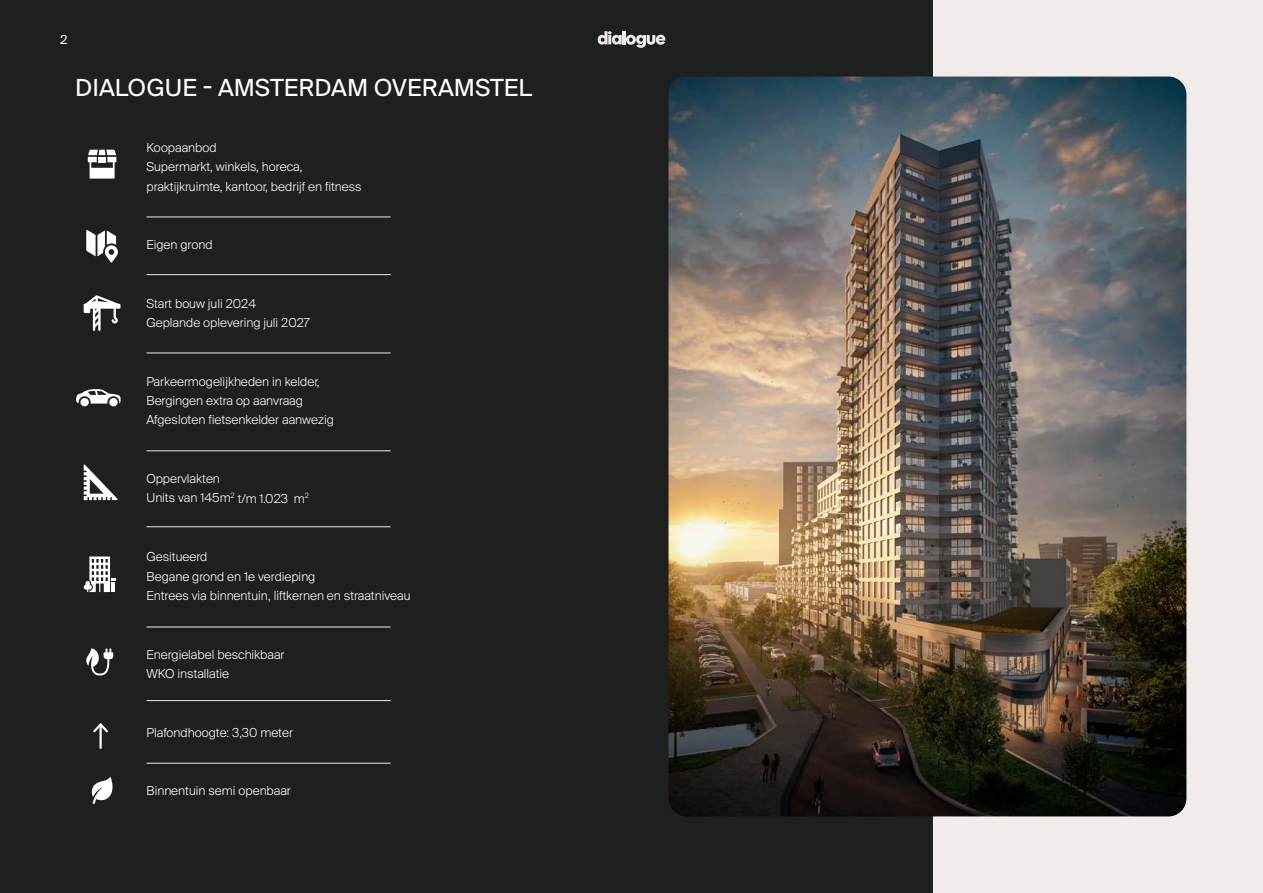
<style>
.page{position:relative;width:1263px;height:893px;background:#f1ece9}
.page>*{position:absolute;margin:0;border:0;box-sizing:border-box;transform-origin:0 0}
.t1{font:25.8px "Suisse BP Intl";color:#fff}
.t2{font:300 13.5px/19.5px "Suisse BP Intl";color:#fff}
.t3{font:13.5px "Suisse BP Intl";color:#fff}
</style>
<div class="page">
<div style="left:0;top:0;width:933px;height:893px;background:#1e1f1f"></div>
<svg style="left:83px;top:556px;width:33px;height:36px"></svg>
<svg style="left:84px;top:464px;width:34px;height:36px"></svg>
<svg style="left:86px;top:648px;width:27px;height:28px"></svg>
<svg style="left:91px;top:777px;width:22px;height:27px"></svg>
<svg style="left:86px;top:230px;width:32px;height:33px"></svg>
<svg style="left:88px;top:150px;width:28px;height:29px"></svg>
<svg style="left:84px;top:295px;width:36px;height:36px"></svg>
<svg style="left:76px;top:389px;width:45px;height:15px"></svg>
<div style="left:109px;top:398px;width:9px;height:8px;background:#fff;border-radius:50%"></div>
<div style="left:80px;top:398px;width:9px;height:8px;background:#fff;border-radius:50%"></div>
<hr style="left:100px;top:724px;width:2px;height:24px;background:#fff">
<svg style="left:93px;top:723px;width:15px;height:11px"></svg>
<hr style="left:146px;top:217px;width:245px;height:1px;background:#f1ece9">
<hr style="left:146px;top:274px;width:245px;height:1px;background:#f1ece9">
<hr style="left:146px;top:353px;width:245px;height:1px;background:#f1ece9">
<hr style="left:146px;top:451px;width:245px;height:1px;background:#f1ece9">
<hr style="left:146px;top:526px;width:245px;height:1px;background:#f1ece9">
<hr style="left:146px;top:627px;width:245px;height:1px;background:#f1ece9">
<hr style="left:146px;top:700px;width:245px;height:1px;background:#f1ece9">
<hr style="left:146px;top:763px;width:245px;height:1px;background:#f1ece9">
<img style="left:668px;top:77px;width:518px;height:739px">
<svg style="left:598px;top:31px;width:67px;height:17px"></svg>
<p class="t3" style="left:60px;top:31px;width:9px">2</p>
<h1 class="t1" style="left:75px;top:72px;width:458px">DIALOGUE - AMSTERDAM OVERAMSTEL</h1>
<p class="t2" style="left:146px;top:137px;width:217px">Koopaanbod<br>Supermarkt, winkels, horeca, praktijkruimte, kantoor, bedrijf en fitness</p>
<p class="t2" style="left:146px;top:235px;width:68px">Eigen grond</p>
<p class="t2" style="left:146px;top:293px;width:165px">Start bouw juli 2024<br>Geplande oplevering juli 2027</p>
<p class="t2" style="left:146px;top:371px;width:189px">Parkeermogelijkheden in kelder,<br>Bergingen extra op aanvraag<br>Afgesloten fietsenkelder aanwezig</p>
<p class="t2" style="left:146px;top:468px;width:164px">Oppervlakten<br>Units van 145m<sup>2</sup> t/m 1.023 m<sup>2</sup></p>
<p class="t2" style="left:146px;top:547px;width:266px">Gesitueerd<br>Begane grond en 1e verdieping<br>Entrees via binnentuin, liftkernen en straatniveau</p>
<p class="t2" style="left:146px;top:644px;width:140px">Energielabel beschikbaar<br>WKO installatie</p>
<p class="t2" style="left:146px;top:722px;width:148px">Plafondhoogte: 3,30 meter</p>
<p class="t2" style="left:146px;top:780px;width:146px">Binnentuin semi openbaar</p>
</div>
